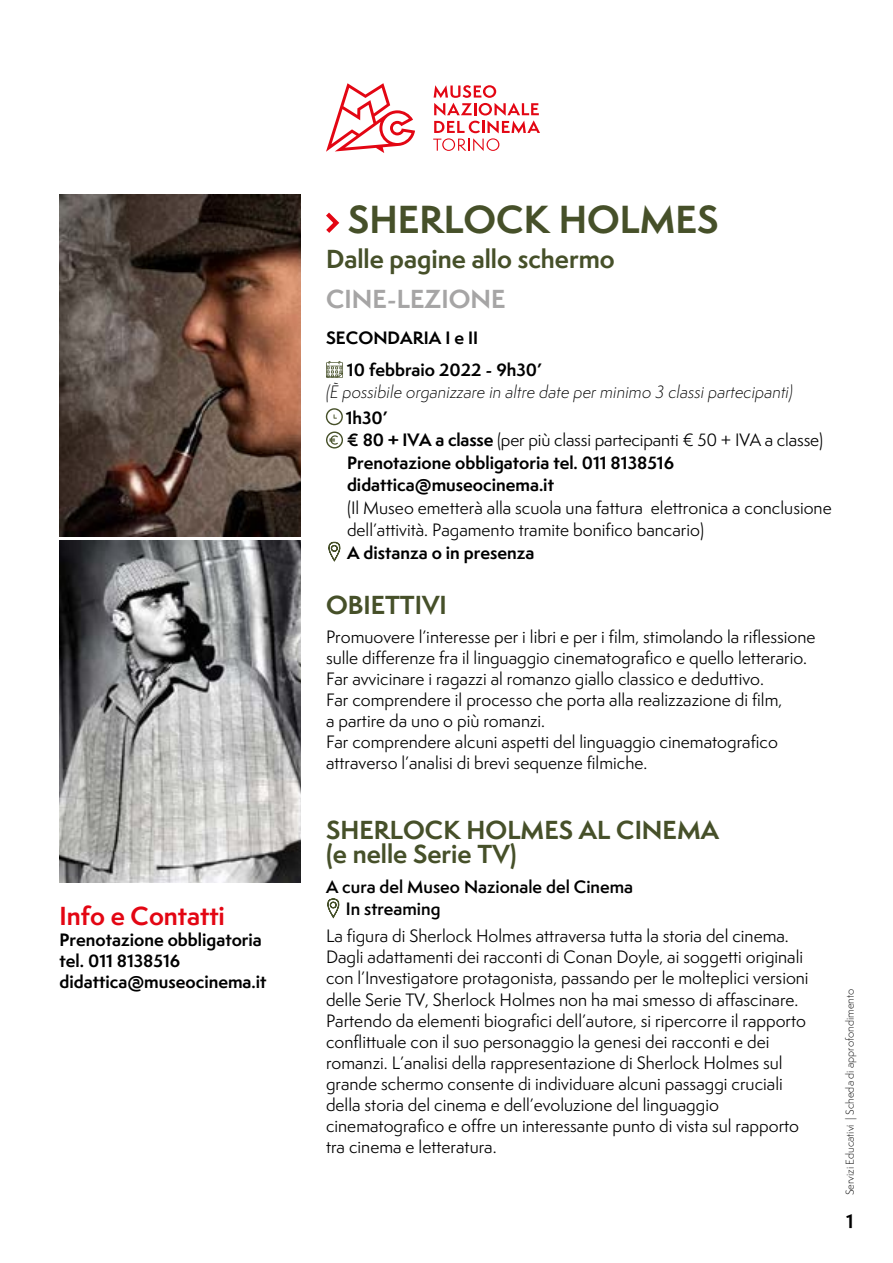
<style>
.page{position:relative;width:893px;height:1263px;background:#fff}
.page>*{position:absolute;margin:0;border:0;box-sizing:border-box;transform-origin:0 0}
.t1{font:700 36px "Semplicita Pro";color:#465029}
.t2{font:700 24px/24px "Semplicita Pro";color:#465029}
.t3{font:700 24px "Semplicita Pro";color:#e30613}
.t4{font:700 24px "Semplicita Pro";color:#a6a5a5}
.t5{font:700 18px "Semplicita Pro";color:#000}
.t6{font:16.5px/21px "Semplicita Pro";color:#000}
.t7{font:700 16.5px/22.5px "Semplicita Pro";color:#000}
.t8{font:italic 300 16.5px "Semplicita Pro";color:#000}
.t9{font:600 16.5px/22.5px "Semplicita Pro";color:#000}
.t10{font:300 10.5px "Semplicita Pro";color:#000}
.s1{font-weight:400}
</style>
<div class="page">
<svg style="left:326px;top:361px;width:17px;height:17px"></svg>
<svg style="left:326px;top:431px;width:17px;height:18px"></svg>
<svg style="left:326px;top:212px;width:14px;height:21px"></svg>
<svg style="left:326px;top:83px;width:89px;height:70px"></svg>
<svg style="left:433px;top:85px;width:107px;height:66px"></svg>
<svg style="left:326px;top:408px;width:17px;height:17px"></svg>
<svg style="left:328px;top:541px;width:13px;height:21px"></svg>
<svg style="left:327px;top:898px;width:13px;height:21px"></svg>
<img style="left:60px;top:195px;width:240px;height:341px">
<img style="left:60px;top:541px;width:240px;height:341px">
<h2 class="t3" style="left:60px;top:898px;width:167px">Info e Contatti</h2>
<p class="t7" style="left:60px;top:929px;width:208px;line-height:21px">Prenotazione obbligatoria tel. 011 8138516 didattica@museocinema.it</p>
<h1 class="t1" style="left:348px;top:192px;width:372px">SHERLOCK HOLMES</h1>
<h2 class="t2" style="left:326px;top:247px;width:290px">Dalle pagine allo schermo</h2>
<h2 class="t4" style="left:326px;top:281px;width:181px">CINE-LEZIONE</h2>
<p class="t7" style="left:347px;top:321px;width:197px;line-height:32.2px;text-indent:-21px">SECONDARIA I e II<br>10 febbraio 2022 - 9h30’</p>
<p class="t8" style="left:326px;top:381px;width:468px">(È possibile organizzare in altre date per minimo 3 classi partecipanti)</p>
<p class="t7" style="left:346px;top:406px;width:479px">1h30’<br>€ 80 + IVA a classe <span class="s1">(per più classi partecipanti € 50 + IVA a classe)<br></span>Prenotazione obbligatoria tel. 011 8138516 didattica@museocinema.it</p>
<p class="t6" style="left:347px;top:496px;width:486px;line-height:22.5px">(Il Museo emetterà alla scuola una fattura elettronica a conclusione dell’attività. Pagamento tramite bonifico bancario)</p>
<p class="t7" style="left:347px;top:541px;width:189px">A distanza o in presenza</p>
<h2 class="t2" style="left:326px;top:592px;width:122px">OBIETTIVI</h2>
<p class="t6" style="left:326px;top:626px;width:491px">Promuovere l’interesse per i libri e per i film, stimolando la riflessione sulle differenze fra il linguaggio cinematografico e quello letterario.<br>Far avvicinare i ragazzi al romanzo giallo classico e deduttivo.<br>Far comprendere il processo che porta alla realizzazione di film,<br>a partire da uno o più romanzi.<br>Far comprendere alcuni aspetti del linguaggio cinematografico attraverso l’analisi di brevi sequenze filmiche.</p>
<h2 class="t2" style="left:326px;top:818px;width:394px">SHERLOCK HOLMES AL CINEMA (e nelle Serie TV)</h2>
<p class="t9" style="left:346px;top:875px;width:289px;text-indent:-20px">A cura del Museo Nazionale del Cinema<br>In streaming</p>
<p class="t6" style="left:326px;top:925px;width:484px">La figura di Sherlock Holmes attraversa tutta la storia del cinema.<br>Dagli adattamenti dei racconti di Conan Doyle, ai soggetti originali con l’Investigatore protagonista, passando per le molteplici versioni delle Serie TV, Sherlock Holmes non ha mai smesso di affascinare.<br>Partendo da elementi biografici dell’autore, si ripercorre il rapporto conflittuale con il suo personaggio la genesi dei racconti e dei romanzi. L’analisi della rappresentazione di Sherlock Holmes sul grande schermo consente di individuare alcuni passaggi cruciali della storia del cinema e dell’evoluzione del linguaggio cinematografico e offre un interessante punto di vista sul rapporto tra cinema e letteratura.</p>
<p class="t10" style="left:843px;top:1195px;width:208px;rotate:-90deg">Servizi Educativi | Scheda di approfondimento</p>
<p class="t5" style="left:846px;top:1208px;width:9px">1</p>
</div>
